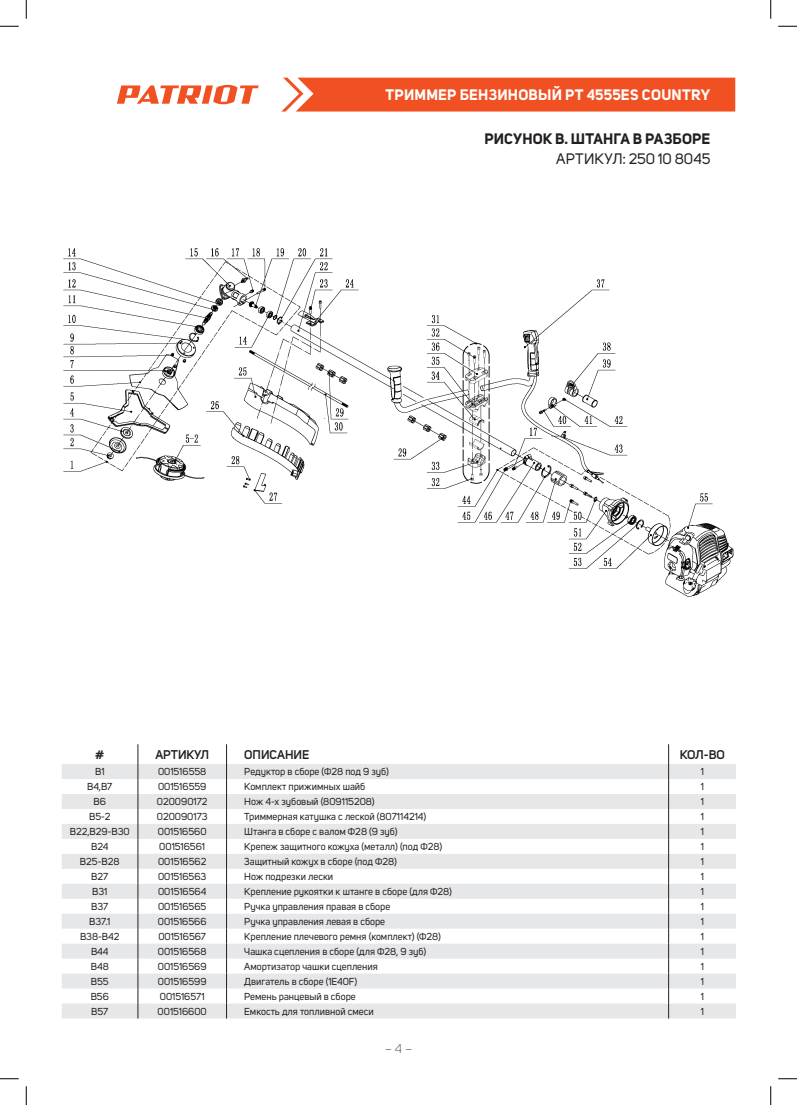
<style>
.page{position:relative;width:797px;height:1105px;background:#fff}
.page>*{position:absolute;margin:0;border:0;box-sizing:border-box;transform-origin:0 0}
.t1{font:700 15px "Uni Sans";letter-spacing:.015em;color:#fff}
.t2{font:700 15px "Uni Sans";letter-spacing:.005em;color:#231f20}
.t3{font:15px "Uni Sans";letter-spacing:-.005em;color:#231f20}
.t4{font:600 12.5px "Uni Sans";color:#231f20}
.t5{font:300 12.5px "Uni Sans";color:#231f20}
.t6{font:10px "Uni Sans";color:#231f20}
</style>
<div class="page">
<svg style="left:281px;top:78px;width:454px;height:34px;background:#f15a2e"></svg>
<svg style="left:117px;top:85px;width:142px;height:19px"></svg>
<svg style="left:62px;top:764px;width:674px;height:254px;fill:#e6e7e9"></svg>
<svg style="left:138px;top:744px;width:1px;height:274px"></svg>
<svg style="left:226px;top:744px;width:1px;height:274px"></svg>
<svg style="left:668px;top:744px;width:1px;height:274px"></svg>
<img style="left:63px;top:248px;width:671px;height:349px">
<svg style="left:0;top:25px;width:19px;height:2px"></svg>
<svg style="left:778px;top:25px;width:19px;height:2px"></svg>
<svg style="left:0;top:1078px;width:19px;height:1px"></svg>
<svg style="left:778px;top:1078px;width:19px;height:1px"></svg>
<svg style="left:25px;top:0;width:2px;height:19px"></svg>
<svg style="left:25px;top:1086px;width:2px;height:19px"></svg>
<svg style="left:770px;top:0;width:1px;height:19px"></svg>
<svg style="left:770px;top:1086px;width:1px;height:19px"></svg>
<h1 class="t1" style="left:385px;top:86px;width:326px">ТРИММЕР БЕНЗИНОВЫЙ PT 4555ES COUNTRY</h1>
<h1 class="t2" style="left:484px;top:129px;width:227px">РИСУНОК B. ШТАНГА В РАЗБОРЕ</h1>
<h1 class="t3" style="left:556px;top:150px;width:156px">АРТИКУЛ: 250 10 8045</h1>
<p class="t4" style="left:95px;top:747px;width:11px">#</p>
<p class="t4" style="left:155px;top:747px;width:55px">АРТИКУЛ</p>
<p class="t4" style="left:244px;top:747px;width:67px">ОПИСАНИЕ</p>
<p class="t4" style="left:679px;top:747px;width:47px">КОЛ-ВО</p>
<p class="t6" style="left:95px;top:766px;width:11px">B1</p>
<p class="t6" style="left:158px;top:766px;width:50px">001516558</p>
<p class="t6" style="left:244px;top:766px;width:146px">Редуктор в сборе (Ф28 под 9 зуб)</p>
<p class="t6" style="left:700px;top:766px;width:5px">1</p>
<p class="t6" style="left:87px;top:781px;width:27px">B4,B7</p>
<p class="t6" style="left:158px;top:781px;width:50px">001516559</p>
<p class="t6" style="left:244px;top:781px;width:122px">Комплект прижимных шайб</p>
<p class="t6" style="left:700px;top:781px;width:5px">1</p>
<p class="t6" style="left:94px;top:796px;width:14px">B6</p>
<p class="t6" style="left:157px;top:796px;width:52px">020090172</p>
<p class="t6" style="left:244px;top:796px;width:132px">Нож 4-х зубовый (809115208)</p>
<p class="t6" style="left:700px;top:796px;width:5px">1</p>
<p class="t6" style="left:89px;top:811px;width:23px">B5-2</p>
<p class="t6" style="left:157px;top:811px;width:52px">020090173</p>
<p class="t6" style="left:244px;top:811px;width:183px">Триммерная катушка с леской (807114214)</p>
<p class="t6" style="left:700px;top:811px;width:5px">1</p>
<p class="t6" style="left:70px;top:826px;width:61px">B22,B29-B30</p>
<p class="t6" style="left:158px;top:826px;width:50px">001516560</p>
<p class="t6" style="left:244px;top:826px;width:155px">Штанга в сборе с валом Ф28 (9 зуб)</p>
<p class="t6" style="left:700px;top:826px;width:5px">1</p>
<p class="t6" style="left:91px;top:841px;width:19px">B24</p>
<p class="t6" style="left:159px;top:841px;width:47px">001516561</p>
<p class="t6" style="left:244px;top:841px;width:199px">Крепеж защитного кожуха (металл) (под Ф28)</p>
<p class="t6" style="left:700px;top:841px;width:5px">1</p>
<p class="t6" style="left:80px;top:856px;width:41px">B25-B28</p>
<p class="t6" style="left:158px;top:856px;width:50px">001516562</p>
<p class="t6" style="left:244px;top:856px;width:154px">Защитный кожух в сборе (под Ф28)</p>
<p class="t6" style="left:700px;top:856px;width:5px">1</p>
<p class="t6" style="left:91px;top:871px;width:19px">B27</p>
<p class="t6" style="left:158px;top:871px;width:50px">001516563</p>
<p class="t6" style="left:244px;top:871px;width:91px">Нож подрезки лески</p>
<p class="t6" style="left:700px;top:871px;width:5px">1</p>
<p class="t6" style="left:92px;top:886px;width:17px">B31</p>
<p class="t6" style="left:158px;top:886px;width:50px">001516564</p>
<p class="t6" style="left:244px;top:886px;width:209px">Крепление рукоятки к штанге в сборе (для Ф28)</p>
<p class="t6" style="left:700px;top:886px;width:5px">1</p>
<p class="t6" style="left:91px;top:901px;width:19px">B37</p>
<p class="t6" style="left:158px;top:901px;width:50px">001516565</p>
<p class="t6" style="left:244px;top:901px;width:148px">Ручка управления правая в сборе</p>
<p class="t6" style="left:700px;top:901px;width:5px">1</p>
<p class="t6" style="left:89px;top:916px;width:23px">B37.1</p>
<p class="t6" style="left:158px;top:916px;width:50px">001516566</p>
<p class="t6" style="left:244px;top:916px;width:142px">Ручка управления левая в сборе</p>
<p class="t6" style="left:700px;top:916px;width:5px">1</p>
<p class="t6" style="left:80px;top:931px;width:41px">B38-B42</p>
<p class="t6" style="left:158px;top:931px;width:49px">001516567</p>
<p class="t6" style="left:244px;top:931px;width:198px">Крепление плечевого ремня (комплект) (Ф28)</p>
<p class="t6" style="left:700px;top:931px;width:5px">1</p>
<p class="t6" style="left:91px;top:946px;width:19px">B44</p>
<p class="t6" style="left:158px;top:946px;width:50px">001516568</p>
<p class="t6" style="left:244px;top:946px;width:183px">Чашка сцепления в сборе (для Ф28, 9 зуб)</p>
<p class="t6" style="left:700px;top:946px;width:5px">1</p>
<p class="t6" style="left:91px;top:961px;width:20px">B48</p>
<p class="t6" style="left:158px;top:961px;width:50px">001516569</p>
<p class="t6" style="left:244px;top:961px;width:135px">Амортизатор чашки сцепления</p>
<p class="t6" style="left:700px;top:961px;width:5px">1</p>
<p class="t6" style="left:91px;top:976px;width:19px">B55</p>
<p class="t6" style="left:158px;top:976px;width:50px">001516599</p>
<p class="t6" style="left:244px;top:976px;width:115px">Двигатель в сборе (1E40F)</p>
<p class="t6" style="left:700px;top:976px;width:5px">1</p>
<p class="t6" style="left:91px;top:991px;width:20px">B56</p>
<p class="t6" style="left:160px;top:991px;width:46px">001516571</p>
<p class="t6" style="left:244px;top:991px;width:113px">Ремень ранцевый в сборе</p>
<p class="t6" style="left:700px;top:991px;width:5px">1</p>
<p class="t6" style="left:91px;top:1006px;width:19px">B57</p>
<p class="t6" style="left:158px;top:1006px;width:51px">001516600</p>
<p class="t6" style="left:244px;top:1006px;width:131px">Емкость для топливной смеси</p>
<p class="t6" style="left:700px;top:1006px;width:5px">1</p>
<p class="t5" style="left:384px;top:1041px;width:29px">– 4 –</p>
</div>
